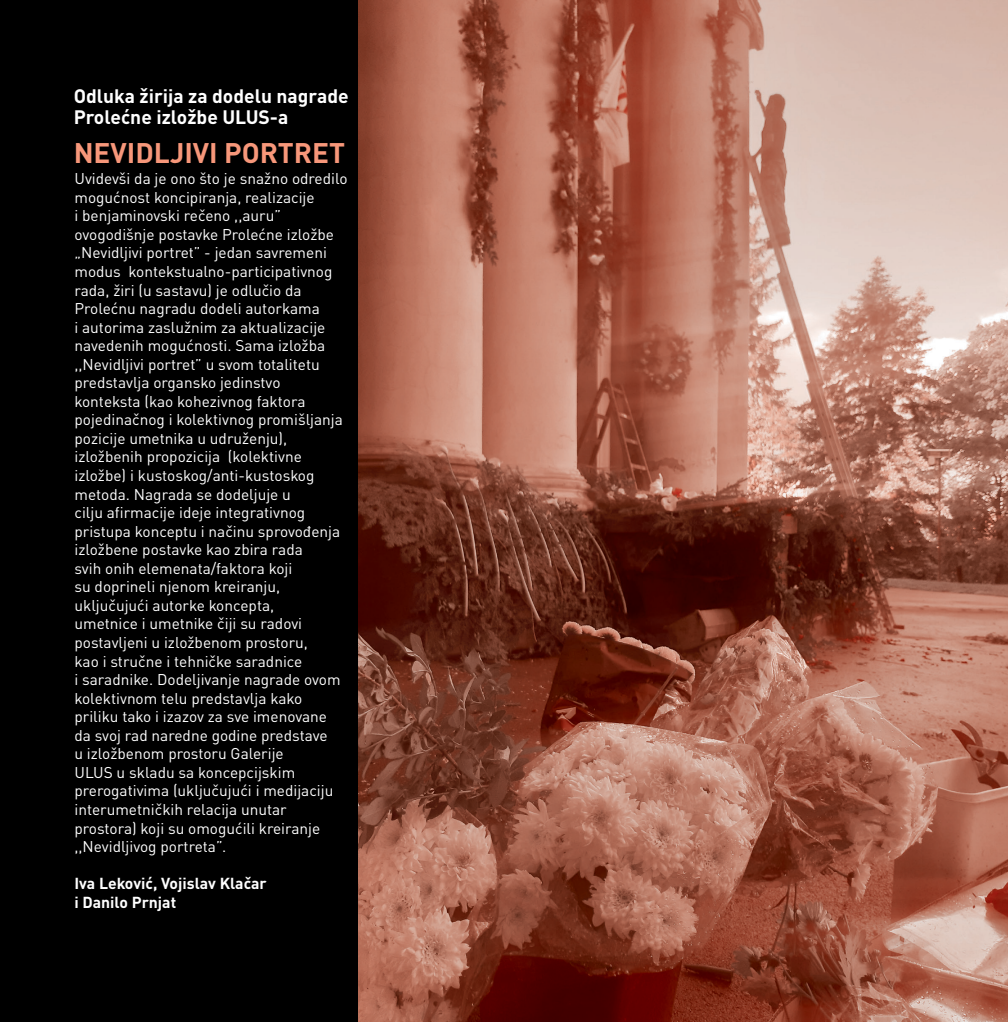
<style>
.page{position:relative;width:1008px;height:1022px;background:#fff}
.page>*{position:absolute;margin:0;border:0;box-sizing:border-box;transform-origin:0 0}
.t1{font:700 28px "DIN Pro";color:#f7977a}
.t2{font:700 19.25px/21px "DIN Pro";color:#fff}
.t3{font:700 15.75px/18.6px "DIN Pro";color:#fff}
.t4{font:15.4px/18.6px "DIN Pro";color:#fff}
</style>
<div class="page">
<div style="left:0;top:0;width:360px;height:1022px;background:#000"></div>
<img style="left:359px;top:0;width:648px;height:1022px">
<p class="t2" style="left:74px;top:83px;width:276px">Odluka žirija za dodelu nagrade<br>Prolećne izložbe ULUS-a</p>
<p class="t1" style="left:74px;top:129px;width:273px">NEVIDLJIVI PORTRET</p>
<p class="t4" style="left:74px;top:168px;width:274px">Uvidevši da je ono što je snažno odredilo mogućnost koncipiranja, realizacije<br>i benjaminovski rečeno ,,auru” ovogodišnje postavke Prolećne izložbe „Nevidljivi portret” - jedan savremeni modus kontekstualno-participativnog rada, žiri (u sastavu) je odlučio da Prolećnu nagradu dodeli autorkama<br>i autorima zaslužnim za aktualizacije navedenih mogućnosti. Sama izložba ,,Nevidljivi portret” u svom totalitetu predstavlja organsko jedinstvo konteksta (kao kohezivnog faktora pojedinačnog i kolektivnog promišljanja pozicije umetnika u udruženju), izložbenih propozicija (kolektivne izložbe) i kustoskog/anti-kustoskog metoda. Nagrada se dodeljuje u<br>cilju afirmacije ideje integrativnog pristupa konceptu i načinu sprovođenja izložbene postavke kao zbira rada<br>svih onih elemenata/faktora koji<br>su doprineli njenom kreiranju, uključujući autorke koncepta,<br>umetnice i umetnike čiji su radovi postavljeni u izložbenom prostoru,<br>kao i stručne i tehničke saradnice<br>i saradnike. Dodeljivanje nagrade ovom kolektivnom telu predstavlja kako priliku tako i izazov za sve imenovane<br>da svoj rad naredne godine predstave<br>u izložbenom prostoru Galerije<br>ULUS u skladu sa koncepcijskim prerogativima (uključujući i medijaciju interumetničkih relacija unutar prostora) koji su omogućili kreiranje ,,Nevidljivog portreta”.</p>
<p class="t3" style="left:74px;top:872px;width:194px">Iva Leković, Vojislav Klačar i Danilo Prnjat</p>
</div>
